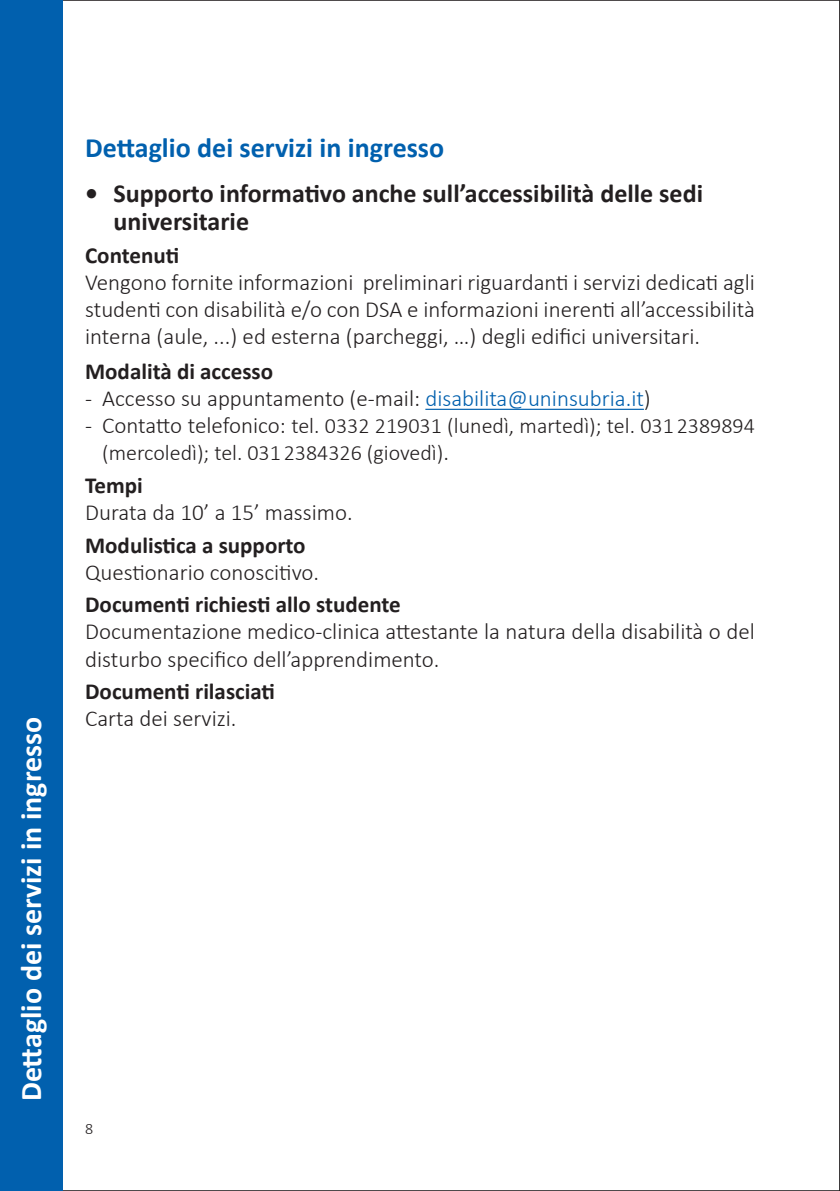
<style>
.page{position:relative;width:840px;height:1191px;background:#fff}
.page>*{position:absolute;margin:0;border:0;box-sizing:border-box;transform-origin:0 0}
.Titolo_bande__centra{font:700 30px "Calibri";color:#fff}
.Titoletti_BLU{font:700 28px "Calibri";color:#0160ae}
.titoletti_bold_nero{font:700 26px/28px "Calibri";color:#231f20}
.testo{font:300 23px/27px "Calibri";color:#231f20;text-align:justify}
.titoletti_bold__con{font:700 23px "Calibri";color:#231f20}
.testo_con_trattino{font:300 23px "Calibri";color:#231f20}
.testo_con_trattino-2{font:300 22px/27px "Calibri";color:#231f20}
.t1{font:300 16px "Calibri";color:#231f20}
.s1{color:#0160ae}
.s2{font-size:23px}
</style>
<div class="page">
<svg style="left:839px;top:0;width:1px;height:1191px"></svg>
<div style="left:0;top:0;width:62px;height:1191px;background:#0160ae"></div>
<hr style="left:425px;top:409px;width:218px;height:1px;background:#0160ae">
<p class="Titolo_bande__centra" style="left:12px;top:1101px;width:386px;rotate:-90deg">Dettaglio dei servizi in ingresso</p>
<p class="Titoletti_BLU" style="left:85px;top:130px;width:360px">Dettaglio dei servizi in ingresso</p>
<p class="titoletti_bold_nero" style="left:113px;top:179px;width:590px;text-indent:-28px">• Supporto informativo anche sull’accessibilità delle sedi universitarie</p>
<p class="titoletti_bold__con" style="left:85px;top:240px;width:96px">Contenuti</p>
<p class="testo" style="left:85px;top:268px;width:671px">Vengono fornite informazioni preliminari riguardanti i servizi dedicati agli studenti con disabilità e/o con DSA e informazioni inerenti all’accessibilità interna (aule, ...) ed esterna (parcheggi, …) degli edifici universitari.</p>
<p class="titoletti_bold__con" style="left:85px;top:357px;width:189px">Modalità di accesso</p>
<p class="testo_con_trattino" style="left:85px;top:384px;width:567px">- Accesso su appuntamento (e-mail: <span class="s1">disabilita@uninsubria.it</span>)</p>
<p class="testo_con_trattino-2" style="left:102px;top:412px;width:654px;text-indent:-17px"><span class="s2">- Contatto telefonico:</span> tel. 0332 219031 (lunedì, martedì); tel. 031 2389894 (mercoledì); tel. 031 2384326 (giovedì)<span class="s2">.</span></p>
<p class="titoletti_bold__con" style="left:85px;top:471px;width:59px">Tempi</p>
<p class="testo" style="left:85px;top:499px;width:269px">Durata da 10’ a 15’ massimo.</p>
<p class="titoletti_bold__con" style="left:85px;top:530px;width:222px">Modulistica a supporto</p>
<p class="testo" style="left:85px;top:558px;width:235px">Questionario conoscitivo.</p>
<p class="titoletti_bold__con" style="left:85px;top:590px;width:317px">Documenti richiesti allo studente</p>
<p class="testo" style="left:85px;top:618px;width:670px">Documentazione medico-clinica attestante la natura della disabilità o del disturbo specifico dell’apprendimento.</p>
<p class="titoletti_bold__con" style="left:85px;top:677px;width:191px">Documenti rilasciati</p>
<p class="testo" style="left:85px;top:705px;width:153px">Carta dei servizi.</p>
<p class="t1" style="left:85px;top:1119px;width:10px">8</p>
</div>
